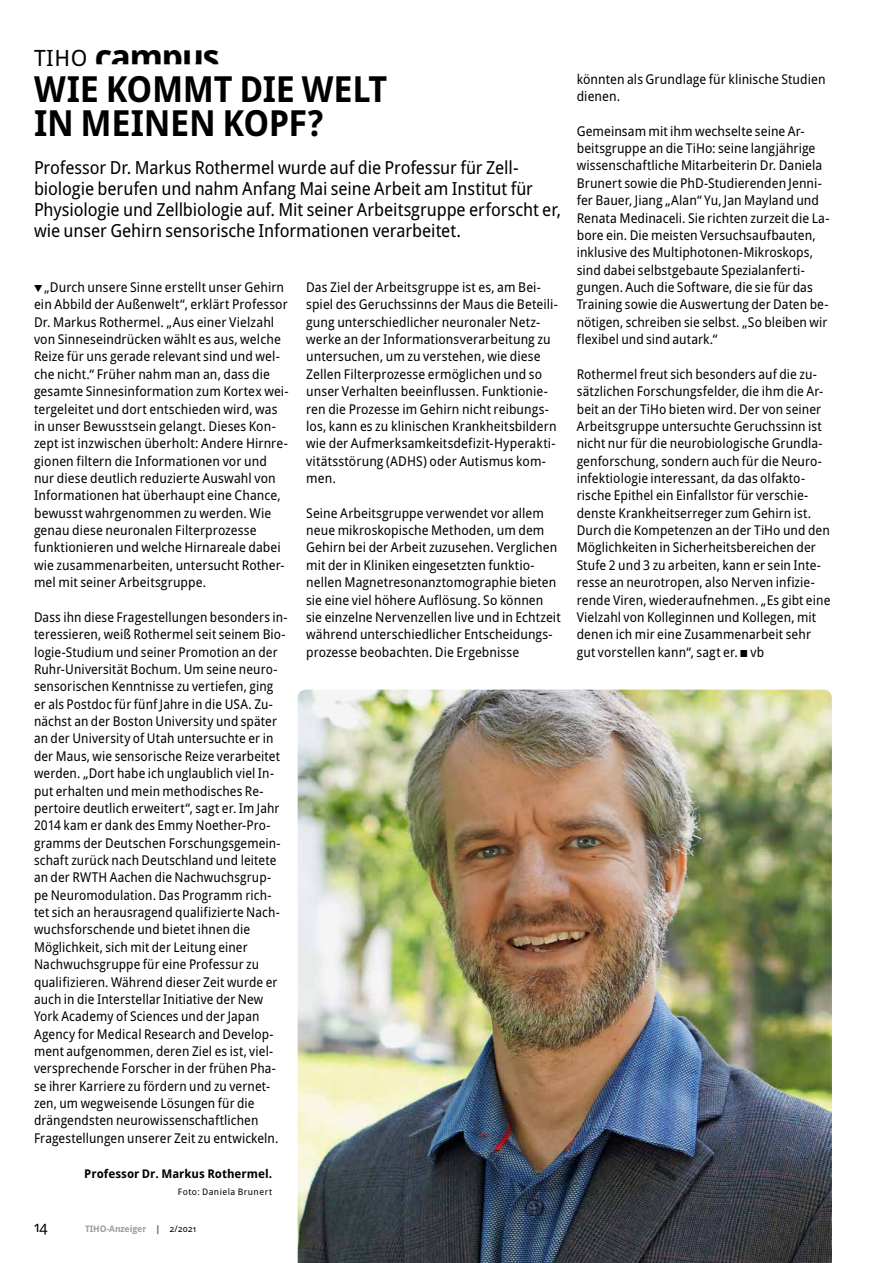
<style>
.page{position:relative;width:893px;height:1263px;background:#fff}
.page>*{position:absolute;margin:0;border:0;box-sizing:border-box;transform-origin:0 0}
.t1{font:700 36px/34.5px "Droid Sans Pro";letter-spacing:-.01em;color:#000;scale:.95 1}
.t2{font:700 36px "Droid Sans Pro";letter-spacing:-.01em;color:#000}
.t3{font:18px/21px "Droid Sans Pro";letter-spacing:-.005em;color:#000;scale:.95 1}
.t4{font:15px "Droid Sans Pro";color:#000}
.t5{font:13.5px/17.4px "Droid Sans Pro";letter-spacing:.005em;color:#000;scale:.95 1}
.t6{font:13.5px/17.4px "Droid Sans Pro";letter-spacing:.005em;color:#000;scale:.93 1}
.t7{font:13.5px/17.4px "Droid Sans Pro";letter-spacing:.005em;color:#000;scale:.94 1}
.t8{font:700 12px "Droid Sans Pro";color:#000}
.t9{font:700 9px "Droid Sans Pro";letter-spacing:-.01em;color:#9c9d9d}
.t10{font:9px "Droid Sans Pro";letter-spacing:.05em;color:#000}
.s1{font-weight:400;font-size:22.5px}
.s2{font-weight:400;color:#000}
</style>
<div class="page">
<img style="left:298px;top:690px;width:534px;height:573px">
<h1 class="t2" style="left:34px;top:31px;width:187px"><span class="s1">TIHO</span> campus</h1>
<h1 class="t1" style="left:34px;top:71px;width:373px">WIE KOMMT DIE WELT<br>IN MEINEN KOPF?</h1>
<p class="t3" style="left:34px;top:157px;width:556px">Professor Dr. Markus Rothermel wurde auf die Professur für Zell&shy;biologie berufen und nahm Anfang Mai seine Arbeit am Institut für Physiologie und Zellbiologie auf. Mit seiner Arbeitsgruppe erforscht er, wie unser Gehirn sensorische Informationen verarbeitet.</p>
<p class="t5" style="left:34px;top:278px;width:270px;text-indent:10px">„Durch unsere Sinne erstellt unser Gehirn ein Abbild der Außenwelt“, erklärt Professor Dr. Markus Rothermel. „Aus einer Vielzahl von Sinneseindrücken wählt es aus, welche Reize für uns gerade relevant sind und wel&shy;che nicht.“ Früher nahm man an, dass die gesamte Sinnesinformation zum Kortex wei&shy;tergeleitet und dort entschieden wird, was in unser Bewusstsein gelangt. Dieses Kon&shy;zept ist inzwischen überholt: Andere Hirnre&shy;gionen filtern die Informationen vor und nur diese deutlich reduzierte Auswahl von Informationen hat überhaupt eine Chance, bewusst wahrgenommen zu werden. Wie genau diese neuronalen Filterprozesse funktionieren und welche Hirnareale dabei wie zusammenarbeiten, untersucht Rother&shy;mel mit seiner Arbeitsgruppe.</p>
<p class="t6" style="left:34px;top:608px;width:274px">Dass ihn diese Fragestellungen besonders in&shy;teressieren, weiß Rothermel seit seinem Bio&shy;logie-Studium und seiner Promotion an der Ruhr-Universität Bochum. Um seine neuro&shy;sensorischen Kenntnisse zu vertiefen, ging er als Postdoc für fünf Jahre in die USA. Zu&shy;nächst an der Boston University und später an der University of Utah untersuchte er in der Maus, wie sensorische Reize verarbeitet werden. „Dort habe ich unglaublich viel In&shy;put erhalten und mein methodisches Re&shy;pertoire deutlich erweitert“, sagt er. Im Jahr 2014 kam er dank des Emmy Noether-Pro&shy;gramms der Deutschen Forschungsgemein&shy;schaft zurück nach Deutschland und leitete an der RWTH Aachen die Nachwuchsgrup&shy;pe Neuromodulation. Das Programm rich&shy;tet sich an herausragend qualifizierte Nach&shy;wuchsforschende und bietet ihnen die Möglichkeit, sich mit der Leitung einer Nachwuchsgruppe für eine Professur zu qualifizieren. Während dieser Zeit wurde er auch in die Interstellar Initiative der New York Academy of Sciences und der Japan Agency for Medical Research and Develop&shy;ment aufgenommen, deren Ziel es ist, viel&shy;versprechende Forscher in der frühen Pha&shy;se ihrer Karriere zu fördern und zu vernet&shy;zen, um wegweisende Lösungen für die drängendsten neurowissenschaftlichen Fragestellungen unserer Zeit zu entwickeln.</p>
<p class="t8" style="left:84px;top:1165px;width:189px">Professor Dr. Markus Rothermel.</p>
<p class="t10" style="left:178px;top:1185px;width:96px">Foto: Daniela Brunert</p>
<p class="t4" style="left:34px;top:1216px;width:15px">14</p>
<p class="t9" style="left:85px;top:1222px;width:113px">TIHO-Anzeiger <span class="s2">| 2/2021</span></p>
<p class="t5" style="left:306px;top:278px;width:266px">Das Ziel der Arbeitsgruppe ist es, am Bei&shy;spiel des Geruchssinns der Maus die Beteili&shy;gung unterschiedlicher neuronaler Netz&shy;werke an der Informationsverarbeitung zu untersuchen, um zu verstehen, wie diese Zellen Filterprozesse ermöglichen und so unser Verhalten beeinflussen. Funktionie&shy;ren die Prozesse im Gehirn nicht reibungs&shy;los, kann es zu klinischen Krankheitsbildern wie der Aufmerksamkeitsdefizit-Hyperakti&shy;vitätsstörung (ADHS) oder Autismus kom&shy;men.</p>
<p class="t5" style="left:306px;top:504px;width:269px">Seine Arbeitsgruppe verwendet vor allem neue mikroskopische Methoden, um dem Gehirn bei der Arbeit zuzusehen. Verglichen mit der in Kliniken eingesetzten funktio&shy;nellen Magnetresonanztomographie bieten sie eine viel höhere Auflösung. So können sie einzelne Nervenzellen live und in Echtzeit während unterschiedlicher Entscheidungs&shy;prozesse beobachten. Die Ergebnisse</p>
<p class="t5" style="left:577px;top:70px;width:263px">könnten als Grundlage für klinische Studien dienen.</p>
<p class="t5" style="left:577px;top:122px;width:267px">Gemeinsam mit ihm wechselte seine Ar&shy;beitsgruppe an die TiHo: seine langjährige wissenschaftliche Mitarbeiterin Dr. Daniela Brunert sowie die PhD-Studierenden Jenni&shy;fer Bauer, Jiang „Alan“ Yu, Jan Mayland und Renata Medinaceli. Sie richten zurzeit die La&shy;bore ein. Die meisten Versuchsaufbauten, inklusive des Multiphotonen-Mikroskops, sind dabei selbstgebaute Spezialanferti&shy;gungen. Auch die Software, die sie für das Training sowie die Auswertung der Daten be&shy;nötigen, schreiben sie selbst. „So bleiben wir flexibel und sind autark.“</p>
<p class="t7" style="left:577px;top:365px;width:271px">Rothermel freut sich besonders auf die zu&shy;sätzlichen Forschungsfelder, die ihm die Ar&shy;beit an der TiHo bieten wird. Der von seiner Arbeitsgruppe untersuchte Geruchssinn ist nicht nur für die neurobiologische Grundla&shy;genforschung, sondern auch für die Neuro&shy;infektiologie interessant, da das olfakto&shy;rische Epithel ein Einfallstor für verschie&shy;denste Krankheitserreger zum Gehirn ist.<br>Durch die Kompetenzen an der TiHo und den Möglichkeiten in Sicherheitsbereichen der Stufe 2 und 3 zu arbeiten, kann er sein Inte&shy;resse an neurotropen, also Nerven infizie&shy;rende Viren, wiederaufnehmen. „Es gibt eine Vielzahl von Kolleginnen und Kollegen, mit denen ich mir eine Zusammenarbeit sehr gut vorstellen kann“, sagt er. vb</p>
</div>
